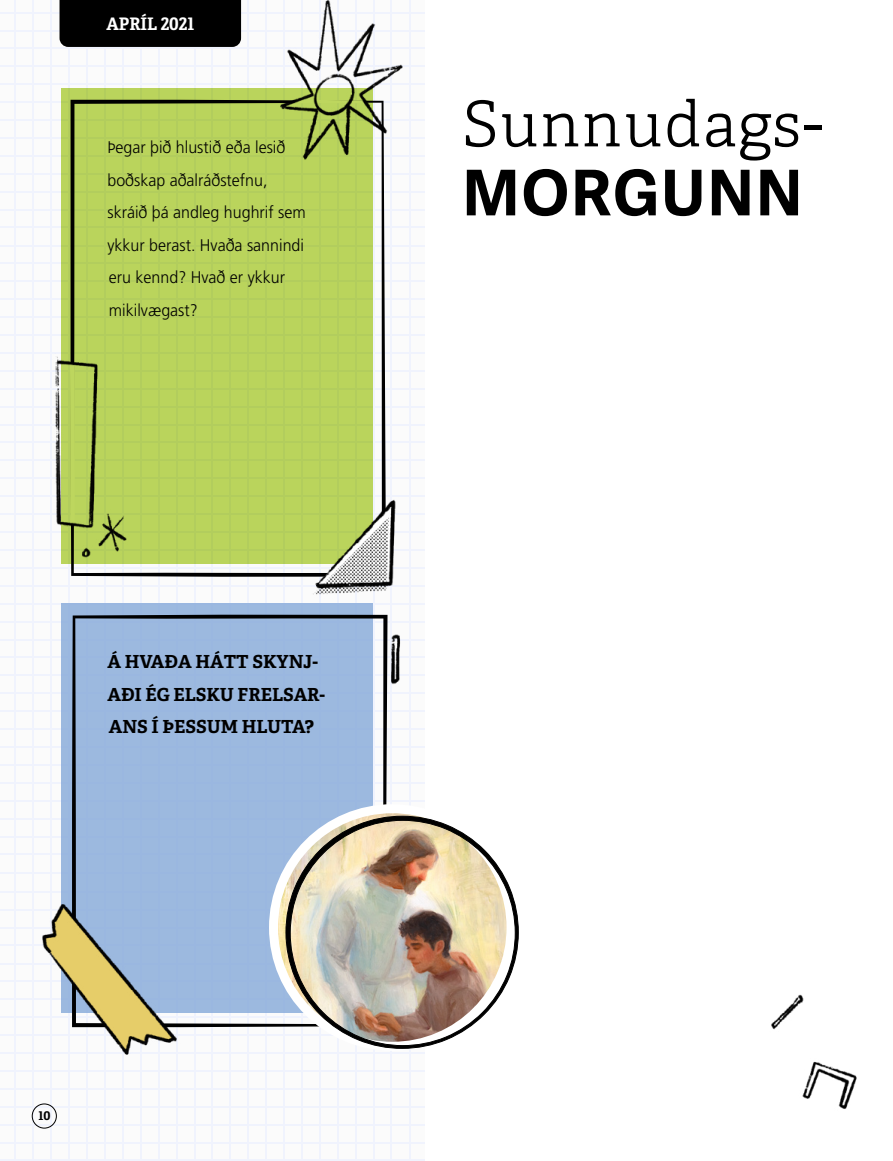
<style>
.page{position:relative;width:893px;height:1161px;background:#fff}
.page>*{position:absolute;margin:0;border:0;box-sizing:border-box;transform-origin:0 0}
.t1{font:300 63px "Helam Slablds Lat";letter-spacing:.025em;color:#000}
.t2{font:700 63px "Helamlds Lat";letter-spacing:.025em;color:#000}
.t3{font:700 18px/32.5px "Helam Slablds Lat";color:#000}
.t4{font:700 17.25px "Helam Slablds Lat";color:#fff;scale:.95 1}
.t5{font:300 16.8px/32.4px "Frutigerlds Lat";color:#000;scale:.95 1}
.t6{font:700 12px "Helam Slablds Lat";color:#000}
</style>
<div class="page">
<svg style="left:0;top:0;width:425px;height:882px"></svg>
<hr style="left:0;top:871px;width:425px;height:2px;background:#c6d3fa">
<hr style="left:0;top:853px;width:425px;height:2px;background:#c6d3fa">
<hr style="left:0;top:836px;width:425px;height:1px;background:#c6d3fa">
<hr style="left:0;top:818px;width:425px;height:2px;background:#c6d3fa">
<hr style="left:0;top:800px;width:425px;height:1px;background:#c6d3fa">
<hr style="left:0;top:782px;width:425px;height:2px;background:#c6d3fa">
<hr style="left:0;top:764px;width:425px;height:2px;background:#c6d3fa">
<hr style="left:0;top:746px;width:425px;height:2px;background:#c6d3fa">
<hr style="left:0;top:728px;width:425px;height:2px;background:#c6d3fa">
<hr style="left:0;top:710px;width:425px;height:2px;background:#c6d3fa">
<hr style="left:0;top:692px;width:425px;height:2px;background:#c6d3fa">
<hr style="left:0;top:674px;width:425px;height:2px;background:#c6d3fa">
<hr style="left:0;top:656px;width:425px;height:2px;background:#c6d3fa">
<hr style="left:0;top:639px;width:425px;height:1px;background:#c6d3fa">
<hr style="left:0;top:621px;width:425px;height:1px;background:#c6d3fa">
<hr style="left:0;top:603px;width:425px;height:2px;background:#c6d3fa">
<hr style="left:0;top:585px;width:425px;height:2px;background:#c6d3fa">
<hr style="left:0;top:567px;width:425px;height:2px;background:#c6d3fa">
<hr style="left:0;top:549px;width:425px;height:2px;background:#c6d3fa">
<hr style="left:0;top:531px;width:425px;height:2px;background:#c6d3fa">
<hr style="left:0;top:513px;width:425px;height:2px;background:#c6d3fa">
<hr style="left:0;top:495px;width:425px;height:2px;background:#c6d3fa">
<hr style="left:0;top:477px;width:425px;height:2px;background:#c6d3fa">
<hr style="left:0;top:459px;width:425px;height:2px;background:#c6d3fa">
<hr style="left:0;top:441px;width:425px;height:2px;background:#c6d3fa">
<hr style="left:0;top:424px;width:425px;height:1px;background:#c6d3fa">
<hr style="left:0;top:406px;width:425px;height:2px;background:#c6d3fa">
<hr style="left:0;top:388px;width:425px;height:2px;background:#c6d3fa">
<hr style="left:0;top:370px;width:425px;height:2px;background:#c6d3fa">
<hr style="left:0;top:352px;width:425px;height:2px;background:#c6d3fa">
<hr style="left:0;top:334px;width:425px;height:2px;background:#c6d3fa">
<hr style="left:0;top:316px;width:425px;height:2px;background:#c6d3fa">
<hr style="left:0;top:298px;width:425px;height:2px;background:#c6d3fa">
<hr style="left:0;top:280px;width:425px;height:2px;background:#c6d3fa">
<hr style="left:0;top:262px;width:425px;height:2px;background:#c6d3fa">
<hr style="left:0;top:245px;width:425px;height:1px;background:#c6d3fa">
<hr style="left:0;top:227px;width:425px;height:1px;background:#c6d3fa">
<hr style="left:0;top:209px;width:425px;height:1px;background:#c6d3fa">
<hr style="left:0;top:191px;width:425px;height:2px;background:#c6d3fa">
<hr style="left:0;top:173px;width:425px;height:2px;background:#c6d3fa">
<hr style="left:0;top:155px;width:425px;height:2px;background:#c6d3fa">
<hr style="left:0;top:137px;width:425px;height:2px;background:#c6d3fa">
<hr style="left:0;top:119px;width:425px;height:2px;background:#c6d3fa">
<hr style="left:0;top:101px;width:425px;height:2px;background:#c6d3fa">
<hr style="left:0;top:83px;width:425px;height:2px;background:#c6d3fa">
<hr style="left:0;top:66px;width:425px;height:1px;background:#c6d3fa">
<hr style="left:0;top:47px;width:425px;height:2px;background:#c6d3fa">
<hr style="left:0;top:30px;width:425px;height:1px;background:#c6d3fa">
<hr style="left:0;top:12px;width:425px;height:2px;background:#c6d3fa">
<hr style="left:409px;top:0;width:1px;height:882px;background:#c6d3fa">
<hr style="left:391px;top:0;width:1px;height:882px;background:#c6d3fa">
<hr style="left:50px;top:0;width:2px;height:882px;background:#c6d3fa">
<hr style="left:32px;top:0;width:2px;height:882px;background:#c6d3fa">
<hr style="left:15px;top:0;width:1px;height:882px;background:#c6d3fa">
<div style="left:0;top:882px;width:425px;height:279px;background:#fbfbfb"></div>
<hr style="left:0;top:1159px;width:425px;height:2px;background:#c6d3fa">
<hr style="left:0;top:1141px;width:425px;height:2px;background:#c6d3fa">
<hr style="left:0;top:1123px;width:425px;height:2px;background:#c6d3fa">
<hr style="left:0;top:1106px;width:425px;height:1px;background:#c6d3fa">
<hr style="left:0;top:1088px;width:425px;height:2px;background:#c6d3fa">
<hr style="left:0;top:1070px;width:425px;height:2px;background:#c6d3fa">
<hr style="left:0;top:1052px;width:425px;height:2px;background:#c6d3fa">
<hr style="left:0;top:1034px;width:425px;height:2px;background:#c6d3fa">
<hr style="left:0;top:1016px;width:425px;height:2px;background:#c6d3fa">
<hr style="left:0;top:998px;width:425px;height:2px;background:#c6d3fa">
<hr style="left:0;top:980px;width:425px;height:2px;background:#c6d3fa">
<hr style="left:0;top:962px;width:425px;height:2px;background:#c6d3fa">
<hr style="left:0;top:944px;width:425px;height:2px;background:#c6d3fa">
<hr style="left:0;top:927px;width:425px;height:1px;background:#c6d3fa">
<hr style="left:0;top:909px;width:425px;height:2px;background:#c6d3fa">
<hr style="left:0;top:891px;width:425px;height:1px;background:#c6d3fa">
<hr style="left:409px;top:882px;width:1px;height:279px;background:#c6d3fa">
<hr style="left:391px;top:882px;width:1px;height:279px;background:#c6d3fa">
<hr style="left:373px;top:882px;width:1px;height:279px;background:#c6d3fa">
<hr style="left:355px;top:882px;width:2px;height:279px;background:#c6d3fa">
<hr style="left:337px;top:882px;width:2px;height:279px;background:#c6d3fa">
<hr style="left:319px;top:882px;width:2px;height:279px;background:#c6d3fa">
<hr style="left:301px;top:882px;width:2px;height:279px;background:#c6d3fa">
<hr style="left:283px;top:882px;width:2px;height:279px;background:#c6d3fa">
<hr style="left:265px;top:882px;width:2px;height:279px;background:#c6d3fa">
<hr style="left:247px;top:882px;width:2px;height:279px;background:#c6d3fa">
<hr style="left:229px;top:882px;width:2px;height:279px;background:#c6d3fa">
<hr style="left:211px;top:882px;width:2px;height:279px;background:#c6d3fa">
<hr style="left:194px;top:882px;width:1px;height:279px;background:#c6d3fa">
<hr style="left:176px;top:882px;width:2px;height:279px;background:#c6d3fa">
<hr style="left:158px;top:882px;width:2px;height:279px;background:#c6d3fa">
<hr style="left:140px;top:882px;width:2px;height:279px;background:#c6d3fa">
<hr style="left:122px;top:882px;width:2px;height:279px;background:#c6d3fa">
<hr style="left:104px;top:882px;width:2px;height:279px;background:#c6d3fa">
<hr style="left:86px;top:882px;width:2px;height:279px;background:#c6d3fa">
<hr style="left:68px;top:882px;width:2px;height:279px;background:#c6d3fa">
<hr style="left:50px;top:882px;width:2px;height:279px;background:#c6d3fa">
<hr style="left:32px;top:882px;width:2px;height:279px;background:#c6d3fa">
<hr style="left:15px;top:882px;width:1px;height:279px;background:#c6d3fa">
<div style="left:72px;top:701px;width:315px;height:326px;background:#9cb9df"></div>
<img style="left:275px;top:809px;width:136px;height:237px">
<div style="left:269px;top:804px;width:246px;height:247px;border:9px solid #fff;border-radius:50%"></div>
<img style="left:285px;top:815px;width:234px;height:234px">
<img style="left:26px;top:805px;width:200px;height:277px">
<img style="left:6px;top:0;width:419px;height:701px">
<img style="left:771px;top:994px;width:86px;height:115px">
<div style="left:32px;top:1103px;width:25px;height:25px;border:1px solid #000;border-radius:50%"></div>
<div style="left:60px;top:0;width:181px;height:47px;background:#000"></div>
<p class="t4" style="left:106px;top:10px;width:94px">APRÍL 2021</p>
<p class="t5" style="left:107px;top:131px;width:210px">Þegar þið hlustið eða lesið boðskap aðalráðstefnu, skráið þá andleg hughrif sem ykkur berast. Hvaða sannindi eru kennd? Hvað er ykkur mikilvægast?</p>
<p class="t3" style="left:107px;top:645px;width:219px">Á HVAÐA HÁTT SKYNJ-<br>AÐI ÉG ELSKU FRELSAR-<br>ANS Í ÞESSUM HLUTA?</p>
<h1 class="t1" style="left:462px;top:75px;width:362px">Sunnudags‑</h1>
<h1 class="t2" style="left:462px;top:141px;width:342px">MORGUNN</h1>
<p class="t6" style="left:39px;top:1105px;width:13px">10</p>
</div>
